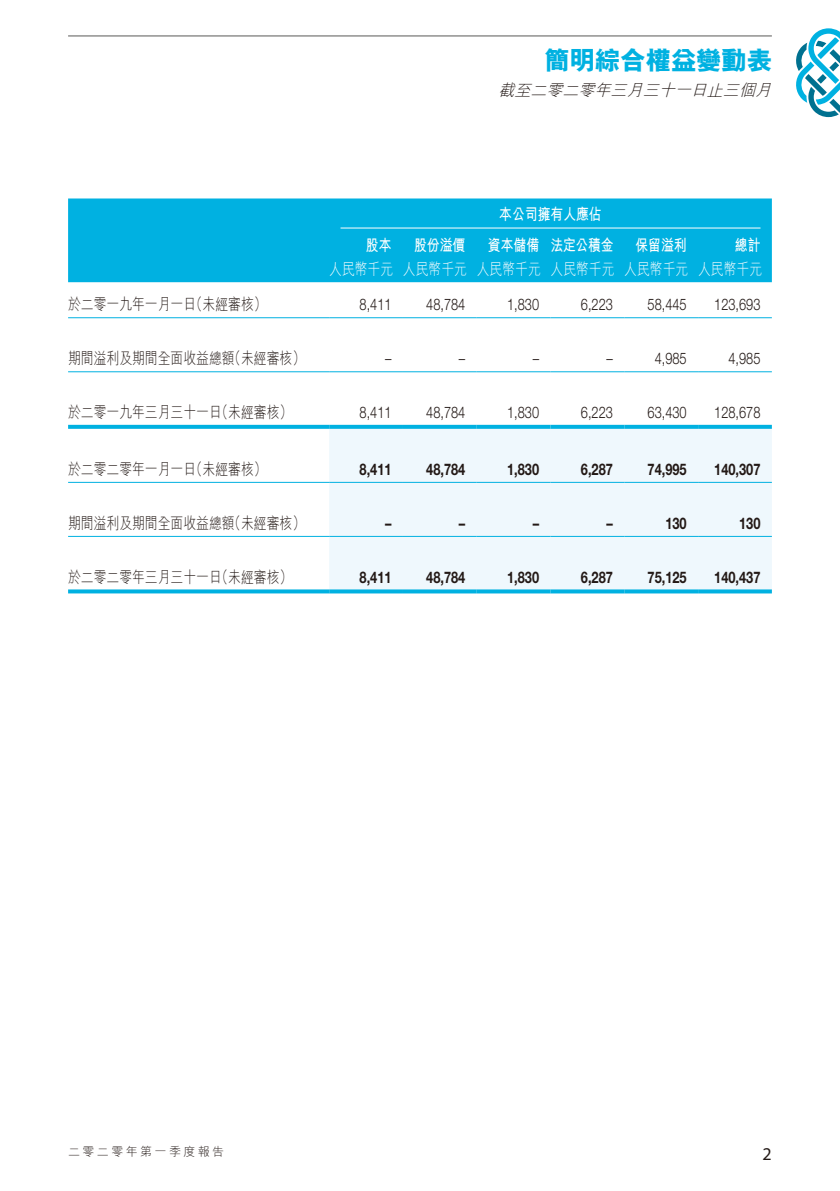
<style>
.page{position:relative;width:840px;height:1191px;background:#fff}
.page>*{position:absolute;margin:0;border:0;box-sizing:border-box;transform-origin:0 0}
.t1{font:26px "M Hei HK Xbold E Ten B5 H";letter-spacing:-.03em;color:#00b1e1}
.t2{font:18px "Myriad Pro";color:#231916}
.t3{font:16px "M Hei HK Light E Ten B5 H";color:#231916;scale:.8 1}
.t4{font:300 16px "Helvetica Neue LT Std";color:#231916;scale:.8 1}
.t5{font:700 16px "Helvetica Neue LT Std";color:#231916;scale:.8 1}
.t6{font:16px "M Hei HK Light E Ten B5 H";color:#fff;scale:.8 1}
.t7{font:16px "M Hei HK Bold E Ten B5 H";color:#fff;scale:.8 1}
.t8{font:italic 16px "M Hei HK Light E Ten B5 H";color:#231916}
.t9{font:16px "M Hei HK Bold E Ten B5 H";letter-spacing:-.02em;color:#fff;scale:.8 1}
.t10{font:12px "M Hei HK Light E Ten B5 H";letter-spacing:.2em;color:#231916}
</style>
<div class="page">
<hr style="left:68px;top:35px;width:703px;height:1px;background:#595857">
<svg style="left:796px;top:28px;width:43px;height:89px"></svg>
<div style="left:68px;top:198px;width:703px;height:84px;background:#00b1e1"></div>
<div style="left:329px;top:429px;width:442px;height:160px;background:#eff8fd"></div>
<hr style="left:340px;top:227px;width:420px;height:1px;background:#fff">
<hr style="left:68px;top:317px;width:261px;height:1px;background:#00b1e1">
<hr style="left:329px;top:317px;width:74px;height:1px;background:#00b1e1">
<hr style="left:403px;top:317px;width:73px;height:1px;background:#00b1e1">
<hr style="left:476px;top:317px;width:74px;height:1px;background:#00b1e1">
<hr style="left:550px;top:317px;width:74px;height:1px;background:#00b1e1">
<hr style="left:624px;top:317px;width:73px;height:1px;background:#00b1e1">
<hr style="left:697px;top:317px;width:74px;height:1px;background:#00b1e1">
<hr style="left:68px;top:371px;width:261px;height:1px;background:#00b1e1">
<hr style="left:329px;top:371px;width:74px;height:1px;background:#00b1e1">
<hr style="left:403px;top:371px;width:73px;height:1px;background:#00b1e1">
<hr style="left:476px;top:371px;width:74px;height:1px;background:#00b1e1">
<hr style="left:550px;top:371px;width:74px;height:1px;background:#00b1e1">
<hr style="left:624px;top:371px;width:73px;height:1px;background:#00b1e1">
<hr style="left:697px;top:371px;width:74px;height:1px;background:#00b1e1">
<svg style="left:68px;top:425px;width:261px;height:4px"></svg>
<svg style="left:329px;top:425px;width:74px;height:4px"></svg>
<svg style="left:403px;top:425px;width:73px;height:4px"></svg>
<svg style="left:476px;top:425px;width:74px;height:4px"></svg>
<svg style="left:550px;top:425px;width:74px;height:4px"></svg>
<svg style="left:624px;top:425px;width:73px;height:4px"></svg>
<svg style="left:697px;top:425px;width:74px;height:4px"></svg>
<hr style="left:68px;top:482px;width:261px;height:1px;background:#00b1e1">
<hr style="left:329px;top:482px;width:74px;height:1px;background:#00b1e1">
<hr style="left:403px;top:482px;width:73px;height:1px;background:#00b1e1">
<hr style="left:476px;top:482px;width:74px;height:1px;background:#00b1e1">
<hr style="left:550px;top:482px;width:74px;height:1px;background:#00b1e1">
<hr style="left:624px;top:482px;width:73px;height:1px;background:#00b1e1">
<hr style="left:697px;top:482px;width:74px;height:1px;background:#00b1e1">
<hr style="left:68px;top:536px;width:261px;height:1px;background:#00b1e1">
<hr style="left:329px;top:536px;width:74px;height:1px;background:#00b1e1">
<hr style="left:403px;top:536px;width:73px;height:1px;background:#00b1e1">
<hr style="left:476px;top:536px;width:74px;height:1px;background:#00b1e1">
<hr style="left:550px;top:536px;width:74px;height:1px;background:#00b1e1">
<hr style="left:624px;top:536px;width:73px;height:1px;background:#00b1e1">
<hr style="left:697px;top:536px;width:74px;height:1px;background:#00b1e1">
<svg style="left:68px;top:589px;width:261px;height:4px"></svg>
<svg style="left:329px;top:589px;width:74px;height:4px"></svg>
<svg style="left:403px;top:589px;width:73px;height:4px"></svg>
<svg style="left:476px;top:589px;width:74px;height:4px"></svg>
<svg style="left:550px;top:589px;width:74px;height:4px"></svg>
<svg style="left:624px;top:589px;width:73px;height:4px"></svg>
<svg style="left:697px;top:589px;width:74px;height:4px"></svg>
<h1 class="t1" style="left:544px;top:51px;width:229px">簡明綜合權益變動表</h1>
<p class="t8" style="left:498px;top:84px;width:278px">截至二零二零年三月三十一日止三個月</p>
<p class="t7" style="left:499px;top:208px;width:129px">本公司擁有人應佔</p>
<p class="t7" style="left:366px;top:238px;width:33px">股本</p>
<p class="t7" style="left:414px;top:238px;width:65px">股份溢價</p>
<p class="t9" style="left:487px;top:238px;width:158px">資本儲備 法定公積金</p>
<p class="t7" style="left:635px;top:238px;width:65px">保留溢利</p>
<p class="t7" style="left:734px;top:238px;width:33px">總計</p>
<p class="t6" style="left:329px;top:262px;width:542px">人民幣千元 人民幣千元 人民幣千元 人民幣千元 人民幣千元 人民幣千元</p>
<p class="t3" style="left:68px;top:298px;width:250px">於二零一九年一月一日（未經審核）</p>
<p class="t4" style="left:359px;top:299px;width:42px">8,411</p>
<p class="t4" style="left:426px;top:299px;width:50px">48,784</p>
<p class="t4" style="left:507px;top:299px;width:42px">1,830</p>
<p class="t4" style="left:580px;top:299px;width:42px">6,223</p>
<p class="t4" style="left:647px;top:299px;width:50px">58,445</p>
<p class="t4" style="left:713px;top:299px;width:59px">123,693</p>
<p class="t3" style="left:68px;top:352px;width:298px">期間溢利及期間全面收益總額（未經審核）</p>
<p class="t4" style="left:385px;top:353px;width:9px">–</p>
<p class="t4" style="left:458px;top:353px;width:9px">–</p>
<p class="t4" style="left:532px;top:353px;width:9px">–</p>
<p class="t4" style="left:606px;top:353px;width:9px">–</p>
<p class="t4" style="left:654px;top:353px;width:42px">4,985</p>
<p class="t4" style="left:728px;top:353px;width:42px">4,985</p>
<p class="t3" style="left:68px;top:406px;width:282px">於二零一九年三月三十一日（未經審核）</p>
<p class="t4" style="left:359px;top:407px;width:42px">8,411</p>
<p class="t4" style="left:426px;top:407px;width:50px">48,784</p>
<p class="t4" style="left:507px;top:407px;width:42px">1,830</p>
<p class="t4" style="left:580px;top:407px;width:42px">6,223</p>
<p class="t4" style="left:647px;top:407px;width:50px">63,430</p>
<p class="t4" style="left:713px;top:407px;width:59px">128,678</p>
<p class="t3" style="left:68px;top:463px;width:249px">於二零二零年一月一日（未經審核）</p>
<p class="t5" style="left:359px;top:460px;width:42px">8,411</p>
<p class="t5" style="left:426px;top:460px;width:50px">48,784</p>
<p class="t5" style="left:507px;top:460px;width:42px">1,830</p>
<p class="t5" style="left:580px;top:460px;width:42px">6,287</p>
<p class="t5" style="left:647px;top:460px;width:50px">74,995</p>
<p class="t5" style="left:713px;top:460px;width:59px">140,307</p>
<p class="t3" style="left:68px;top:517px;width:298px">期間溢利及期間全面收益總額（未經審核）</p>
<p class="t5" style="left:385px;top:514px;width:9px">–</p>
<p class="t5" style="left:458px;top:514px;width:9px">–</p>
<p class="t5" style="left:532px;top:514px;width:9px">–</p>
<p class="t5" style="left:606px;top:514px;width:9px">–</p>
<p class="t5" style="left:665px;top:514px;width:28px">130</p>
<p class="t5" style="left:738px;top:514px;width:28px">130</p>
<p class="t3" style="left:68px;top:571px;width:282px">於二零二零年三月三十一日（未經審核）</p>
<p class="t5" style="left:359px;top:568px;width:42px">8,411</p>
<p class="t5" style="left:426px;top:568px;width:50px">48,784</p>
<p class="t5" style="left:507px;top:568px;width:42px">1,830</p>
<p class="t5" style="left:580px;top:568px;width:42px">6,287</p>
<p class="t5" style="left:647px;top:568px;width:50px">75,125</p>
<p class="t5" style="left:713px;top:568px;width:59px">140,437</p>
<p class="t10" style="left:68px;top:1147px;width:157px">二零二零年第一季度報告</p>
<p class="t2" style="left:762px;top:1146px;width:11px">2</p>
</div>
